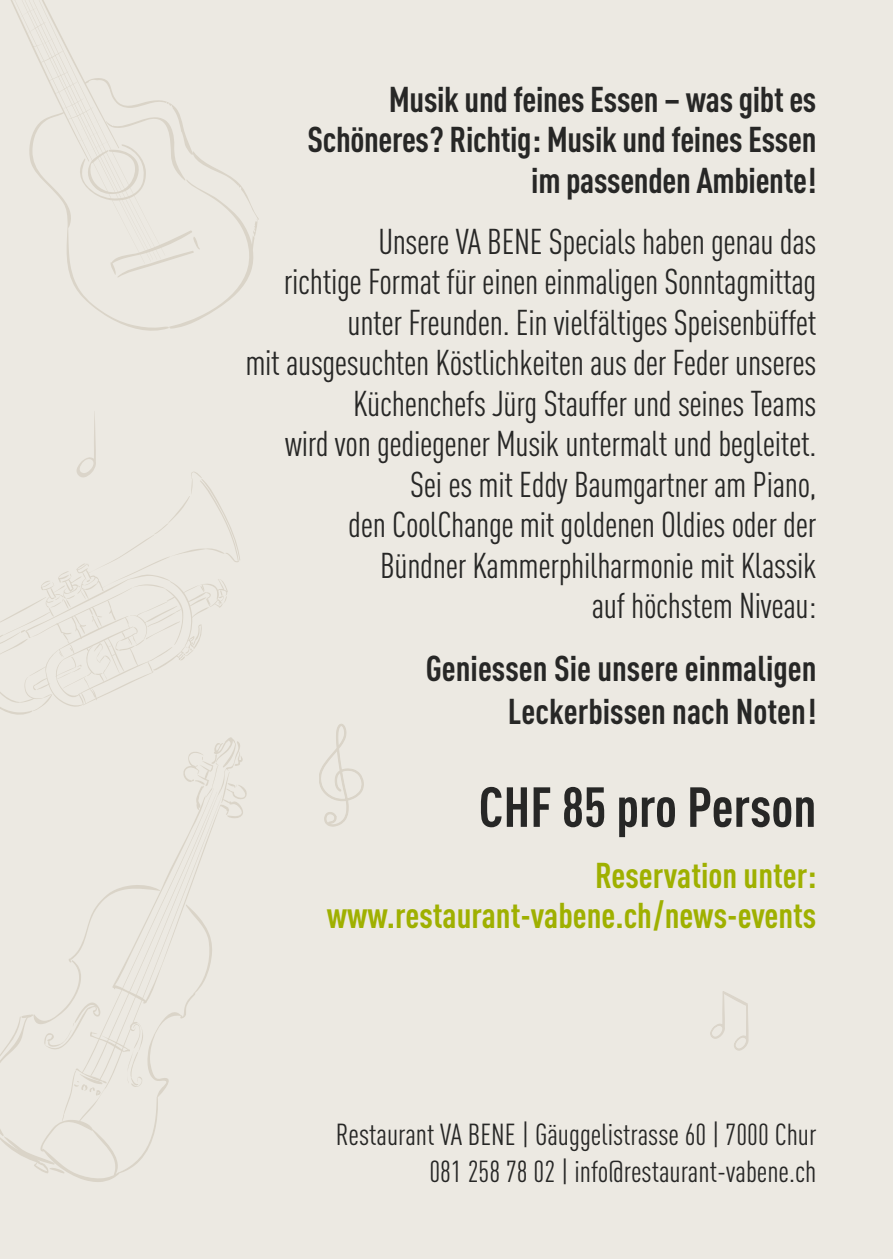
<style>
.page{position:relative;width:893px;height:1259px;background:#ece9e2}
.page>*{position:absolute;margin:0;border:0;box-sizing:border-box;transform-origin:0 0}
.t1{font:700 55.5px "DIN Cond";color:#272726}
.t2{font:35.4px/40.5px "DIN Cond";letter-spacing:-.01em;color:#272726;text-align:right}
.t3{font:700 35.4px/40.5px "DIN Cond";letter-spacing:-.01em;color:#272726;text-align:right}
.t4{font:700 35.4px/40.5px "DIN Cond";color:#9fb000;text-align:right}
.t5{font:30px/37.5px "DIN Cond";color:#272726;text-align:right}
</style>
<div class="page">
<svg style="left:226px;top:737px;width:21px;height:62px"></svg>
<svg style="left:63px;top:741px;width:180px;height:441px"></svg>
<svg style="left:0;top:884px;width:160px;height:289px"></svg>
<svg style="left:710px;top:991px;width:39px;height:60px"></svg>
<svg style="left:11px;top:0;width:166px;height:331px"></svg>
<svg style="left:106px;top:110px;width:153px;height:219px"></svg>
<svg style="left:0;top:413px;width:240px;height:302px"></svg>
<svg style="left:319px;top:724px;width:45px;height:103px"></svg>
<p class="t3" style="left:308px;top:78px;width:510px">Musik und feines Essen – was gibt es<br>Schöneres? Richtig: Musik und feines Essen im passenden Ambiente!</p>
<p class="t2" style="left:245px;top:220px;width:573px">Unsere VA BENE Specials haben genau das<br>richtige Format für einen einmaligen Sonntagmittag unter Freunden. Ein vielfältiges Speisenbüffet<br>mit ausgesuchten Köstlichkeiten aus der Feder unseres Küchenchefs Jürg Stauffer und seines Teams<br>wird von gediegener Musik untermalt und begleitet.<br>Sei es mit Eddy Baumgartner am Piano,<br>den CoolChange mit goldenen Oldies oder der<br>Bündner Kammerphilharmonie mit Klassik<br>auf höchstem Niveau:</p>
<p class="t3" style="left:426px;top:646px;width:392px;line-height:42.6px">Geniessen Sie unsere einmaligen<br>Leckerbissen nach Noten!</p>
<h1 class="t1" style="left:479px;top:773px;width:339px">CHF 85 pro Person</h1>
<p class="t4" style="left:327px;top:853px;width:491px">Reservation unter: www.restaurant-vabene.ch/news-events</p>
<p class="t5" style="left:336px;top:1115px;width:482px">Restaurant VA BENE | Gäuggelistrasse 60 | 7000 Chur<br>081 258 78 02 | info@restaurant-vabene.ch</p>
</div>
